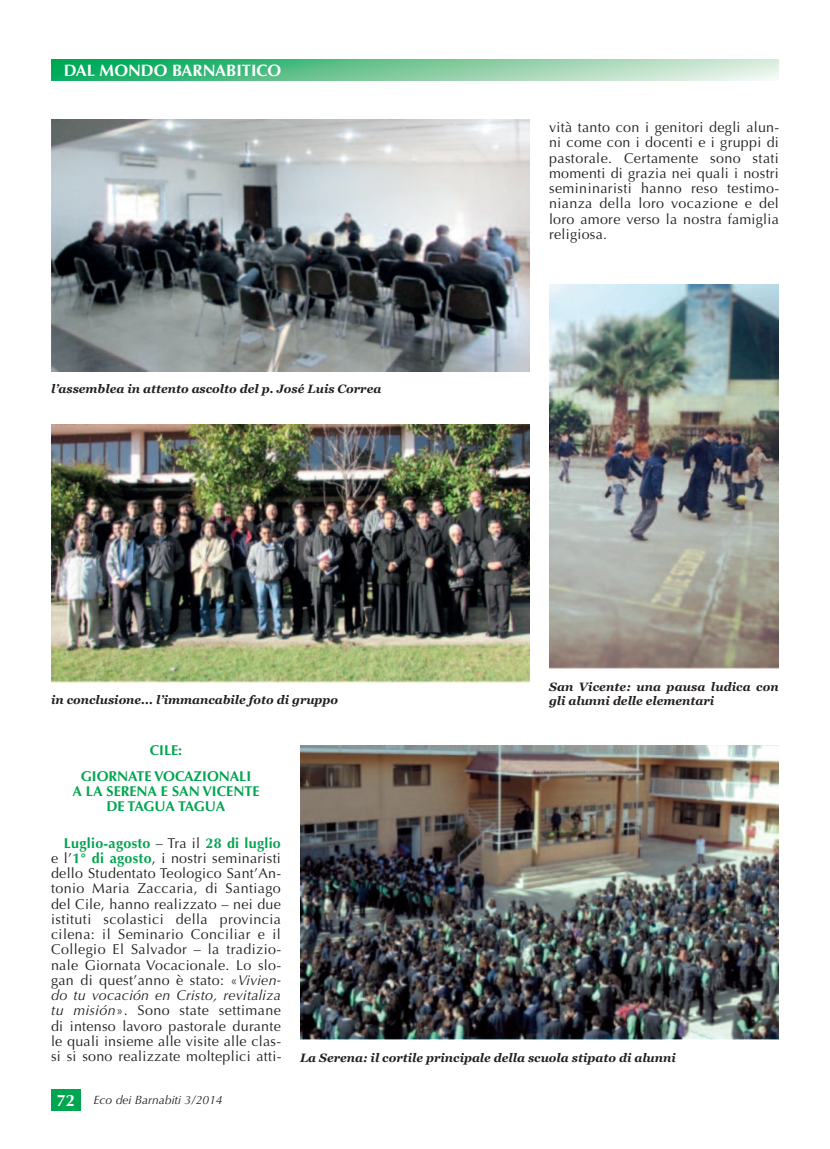
<style>
.page{position:relative;width:830px;height:1149px;background:#fff}
.page>*{position:absolute;margin:0;border:0;box-sizing:border-box;transform-origin:0 0}
.t1{font:700 16.5px "Optima";color:#fff}
.t2{font:14.25px/15.1px "Optima";letter-spacing:.02em;color:#231f20;text-align:justify}
.t3{font:700 14.25px/25.7px "Optima";color:#00a54f;text-align:center}
.t4{font:italic 700 12px/14.2px "Georgia";color:#231f20}
.t5{font:italic 12px "Optima";color:#231f20}
.s1{font-weight:700;color:#00a54f}
.s2{font-style:italic}
.s3{font-weight:700;font-style:normal;font-size:16.5px;color:#fff}
</style>
<div class="page">
<div style="left:51px;top:1089px;width:30px;height:21px;background:#00a54f"></div>
<svg style="left:51px;top:60px;width:727px;height:21px;background:#79cb9e"></svg>
<img style="left:51px;top:424px;width:478px;height:257px">
<img style="left:51px;top:119px;width:478px;height:252px">
<img style="left:300px;top:745px;width:478px;height:293px">
<img style="left:549px;top:284px;width:229px;height:384px">
<p class="t1" style="left:64px;top:61px;width:219px">DAL MONDO BARNABITICO</p>
<p class="t4" style="left:51px;top:381px;width:331px">l’assemblea in attento ascolto del p. José Luis Correa</p>
<p class="t4" style="left:51px;top:692px;width:288px">in conclusione... l’immancabile foto di gruppo</p>
<p class="t2" style="left:549px;top:120px;width:231px">vità tanto con i genitori degli alun&shy;ni come con i docenti e i gruppi di pastorale. Certamente sono stati momenti di grazia nei quali i nostri semininaristi hanno reso testimo&shy;nianza della loro vocazione e del loro amore verso la nostra famiglia religiosa.</p>
<p class="t4" style="left:549px;top:679px;width:231px">San Vicente: una pausa ludica con gli alunni delle elementari</p>
<p class="t3" style="left:81px;top:737px;width:172px">CILE:<br>GIORNATE VOCAZIONALI</p>
<p class="t3" style="left:72px;top:783px;width:188px;line-height:15.1px">A LA SERENA E SAN VICENTE<br>DE TAGUA TAGUA</p>
<p class="t2" style="left:51px;top:835px;width:232px;text-indent:13px"><span class="s1">Luglio-agosto</span> – Tra il <span class="s1">28 di luglio </span>e l’<span class="s1">1° di agosto</span>, i nostri seminaristi dello Studentato Teologico Sant’An&shy;tonio Maria Zaccaria, di Santiago del Cile, hanno realizzato – nei due istituti scolastici della provincia cilena: il Seminario Conciliar e il Collegio El Salvador – la tradizio&shy;nale Giornata Vocacionale. Lo slo&shy;gan di quest’anno è stato: «<span class="s2">Vivien&shy;do tu vocación en Cristo, revitaliza tu misión</span>». Sono state settimane di intenso lavoro pastorale durante le quali insieme alle visite alle clas&shy;si si sono realizzate molteplici atti-</p>
<p class="t5" style="left:57px;top:1092px;width:167px"><span class="s3">72</span> Eco dei Barnabiti 3/2014</p>
<p class="t4" style="left:300px;top:1049px;width:377px">La Serena: il cortile principale della scuola stipato di alunni</p>
</div>
